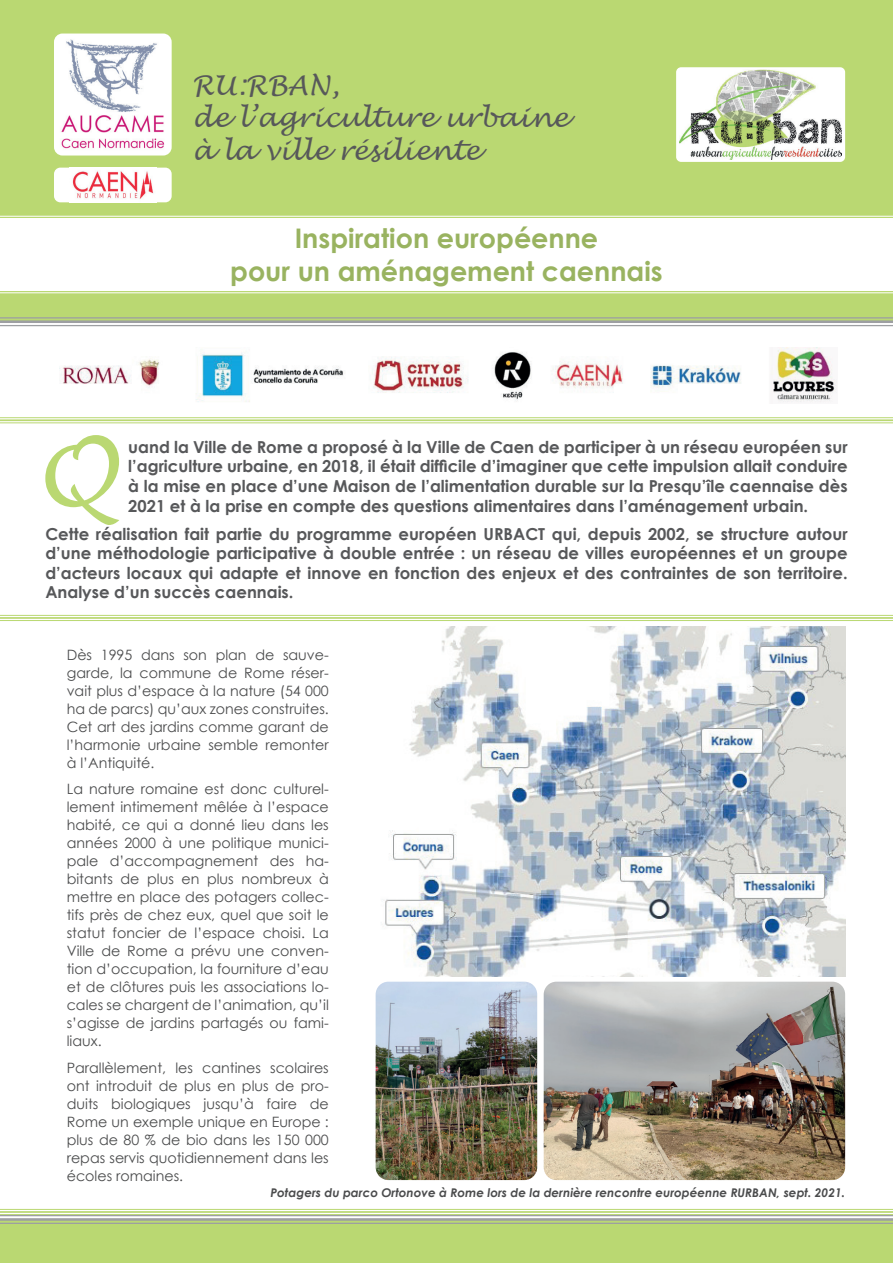
<style>
.page{position:relative;width:893px;height:1263px;background:#fff}
.page>*{position:absolute;margin:0;border:0;box-sizing:border-box;transform-origin:0 0}
.t1{font:italic 95.1px "Lucida Handwriting";color:#bad872}
.t2{font:italic 27px/32.4px "Lucida Handwriting";color:#57585a}
.t3{font:700 27px/32.4px "Century Gothic";color:#99b360;text-align:center}
.t4{font:700 16.5px/19.5px "Century Gothic";color:#57585a;text-align:justify}
.t5{font:14.25px/18px "Century Gothic";color:#4b4c4d;text-align:justify}
.t6{font:italic 700 12px "Century Gothic";color:#4b4c4d}
</style>
<div class="page">
<hr style="left:0;top:1209px;width:893px;height:1px;background:#bad872">
<hr style="left:0;top:1211px;width:893px;height:2px;background:#bad872">
<div style="left:0;top:0;width:893px;height:318px;background:#bad872"></div>
<svg style="left:0;top:1214px;width:893px;height:49px;background:#b9d37c"></svg>
<img style="left:59px;top:348px;width:778px;height:54px">
<div style="left:676px;top:67px;width:169px;height:95px;background:#fff;border-radius:5px"></div>
<img style="left:680px;top:69px;width:161px;height:91px">
<div style="left:54px;top:34px;width:118px;height:122px;background:#fff;border-radius:8px"></div>
<img style="left:61px;top:39px;width:104px;height:110px">
<svg style="left:0;top:215px;width:893px;height:79px"></svg>
<svg style="left:0;top:220px;width:893px;height:69px"></svg>
<hr style="left:0;top:417px;width:893px;height:1px;background:#bad872">
<hr style="left:0;top:419px;width:893px;height:2px;background:#bad872">
<hr style="left:0;top:422px;width:893px;height:1px;background:#bad872">
<hr style="left:0;top:615px;width:893px;height:1px;background:#bad872">
<hr style="left:0;top:617px;width:893px;height:2px;background:#bad872">
<hr style="left:0;top:620px;width:893px;height:1px;background:#bad872">
<img style="left:385px;top:626px;width:460px;height:351px">
<div style="left:54px;top:168px;width:118px;height:34px;background:#fff;border-radius:6px"></div>
<img style="left:72px;top:171px;width:82px;height:28px">
<img style="left:544px;top:982px;width:301px;height:198px">
<img style="left:376px;top:982px;width:161px;height:198px">
<h2 class="t2" style="left:192px;top:70px;width:378px">RU:RBAN,<br>de l’agriculture urbaine à la ville résiliente</h2>
<h2 class="t3" style="left:230px;top:221px;width:434px">Inspiration européenne<br>pour un aménagement caennais</h2>
<h1 class="t1" style="left:34px;top:414px;width:83px">Q</h1>
<p class="t4" style="left:128px;top:436px;width:721px">uand la Ville de Rome a proposé à la Ville de Caen de participer à un réseau européen sur l’agriculture urbaine, en 2018, il était difficile d’imaginer que cette impulsion allait conduire à la mise en place d’une Maison de l’alimentation durable sur la Presqu’île caennaise dès 2021 et à la prise en compte des questions alimentaires dans l’aménagement urbain.</p>
<p class="t4" style="left:45px;top:523px;width:804px">Cette réalisation fait partie du programme européen URBACT qui, depuis 2002, se structure autour d’une méthodologie participative à double entrée : un réseau de villes européennes et un groupe d’acteurs locaux qui adapte et innove en fonction des enjeux et des contraintes de son territoire.<br>Analyse d’un succès caennais.</p>
<p class="t5" style="left:67px;top:645px;width:264px">Dès 1995 dans son plan de sauve&shy;garde, la commune de Rome réser&shy;vait plus d’espace à la nature (54 000 ha de parcs) qu’aux zones construites.<br>Cet art des jardins comme garant de l’harmonie urbaine semble remonter à l’Antiquité.</p>
<p class="t5" style="left:67px;top:780px;width:264px">La nature romaine est donc culturel&shy;lement intimement mêlée à l’espace habité, ce qui a donné lieu dans les années 2000 à une politique munici&shy;pale d’accompagnement des ha&shy;bitants de plus en plus nombreux à mettre en place des potagers collec&shy;tifs près de chez eux, quel que soit le statut foncier de l’espace choisi. La Ville de Rome a prévu une conven&shy;tion d’occupation, la fourniture d’eau et de clôtures puis les associations lo&shy;cales se chargent de l’animation, qu’il s’agisse de jardins partagés ou fami&shy;liaux.</p>
<p class="t5" style="left:67px;top:1058px;width:264px">Parallèlement, les cantines scolaires ont introduit de plus en plus de pro&shy;duits biologiques jusqu’à faire de Rome un exemple unique en Europe : plus de 80 % de bio dans les 150 000 repas servis quotidiennement dans les écoles romaines.</p>
<p class="t6" style="left:271px;top:1183px;width:576px">Potagers du parco Ortonove à Rome lors de la dernière rencontre européenne RURBAN, sept. 2021.</p>
</div>
